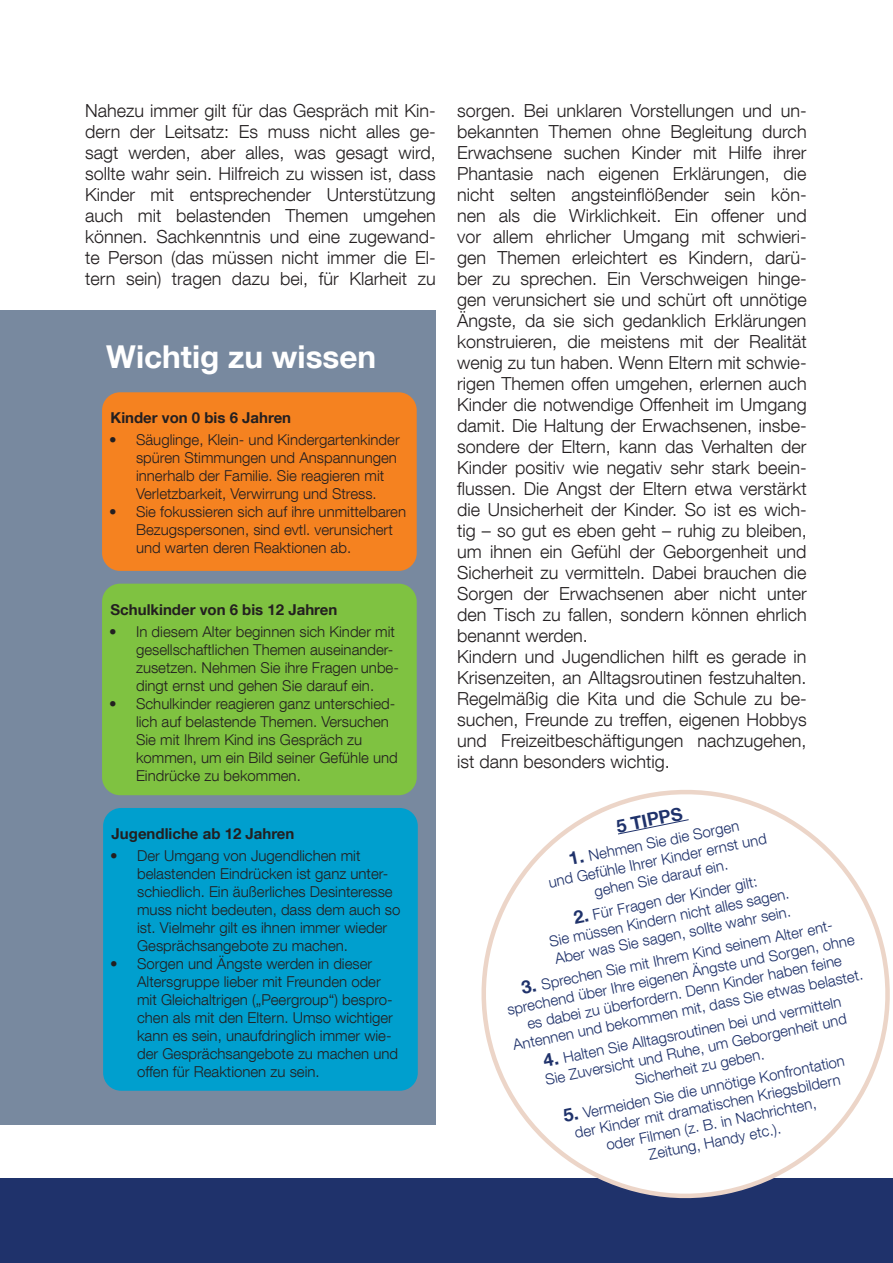
<style>
.page{position:relative;width:893px;height:1263px;background:#fff}
.page>*{position:absolute;margin:0;border:0;box-sizing:border-box;transform-origin:0 0}
.t1{font:700 31.5px "Helvetica Neue LT Com";color:#fff}
.t2{font:300 18px/21px "Helvetica Neue LT Com";color:#231f20;text-align:justify}
.t3{font:700 18px "Helvetica Neue LT Com";color:#1f326b}
.t4{font:300 15px/18px "Helvetica Neue LT Com";color:#231f20}
.t5{font:300 15px/18px "Helvetica Neue LT Com";color:#1f326b}
.t6{font:700 15px "Helvetica Neue LT Com";color:#231f20}
</style>
<div class="page">
<div style="left:0;top:1178px;width:893px;height:85px;background:#1f326b"></div>
<div style="left:0;top:310px;width:436px;height:815px;background:#78899f"></div>
<div style="left:102px;top:392px;width:315px;height:179px;background:#f58220;border-radius:18px"></div>
<svg style="left:481px;top:790px;width:409px;height:409px"></svg>
<div style="left:102px;top:584px;width:315px;height:211px;background:#7fc241;border-radius:18px"></div>
<div style="left:103px;top:808px;width:315px;height:283px;background:#009fce;border-radius:18px"></div>
<svg style="left:569px;top:851px;width:15px;height:14px"></svg>
<svg style="left:573px;top:909px;width:16px;height:14px"></svg>
<svg style="left:520px;top:979px;width:16px;height:15px"></svg>
<svg style="left:543px;top:1053px;width:16px;height:14px"></svg>
<svg style="left:562px;top:1108px;width:16px;height:14px"></svg>
<p class="t2" style="left:85px;top:100px;width:352px">Nahezu immer gilt für das Gespräch mit Kin&shy;dern der Leitsatz: Es muss nicht alles ge&shy;sagt werden, aber alles, was gesagt wird, sollte wahr sein. Hilfreich zu wissen ist, dass Kinder mit entsprechender Unterstützung auch mit belastenden Themen umgehen können. Sachkenntnis und eine zugewand&shy;te Person (das müssen nicht immer die El&shy;tern sein) tragen dazu bei, für Klarheit zu</p>
<p class="t1" style="left:106px;top:337px;width:271px">Wichtig zu wissen</p>
<p class="t6" style="left:111px;top:408px;width:182px">Kinder von 0 bis 6 Jahren</p>
<p class="t4" style="left:136px;top:431px;width:265px;text-indent:-27px">• Säuglinge, Klein- und Kindergartenkinder spüren Stimmungen und Anspannungen innerhalb der Familie. Sie reagieren mit Verletzbarkeit, Verwirrung und Stress.</p>
<p class="t4" style="left:136px;top:503px;width:272px;text-indent:-27px">• Sie fokussieren sich auf ihre unmittelbaren<br>Bezugspersonen, sind evtl. verunsichert und warten deren Reaktionen ab.</p>
<p class="t6" style="left:111px;top:600px;width:228px">Schulkinder von 6 bis 12 Jahren</p>
<p class="t4" style="left:136px;top:622px;width:264px;text-indent:-27px">• In diesem Alter beginnen sich Kinder mit gesellschaftlichen Themen auseinander&shy;zusetzen. Nehmen Sie ihre Fragen unbe&shy;dingt ernst und gehen Sie darauf ein.</p>
<p class="t4" style="left:136px;top:694px;width:263px;text-indent:-27px">• Schulkinder reagieren ganz unterschied&shy;lich auf belastende Themen. Versuchen Sie mit Ihrem Kind ins Gespräch zu kommen, um ein Bild seiner Gefühle und Eindrücke zu bekommen.</p>
<p class="t6" style="left:112px;top:824px;width:184px">Jugendliche ab 12 Jahren</p>
<p class="t4" style="left:137px;top:846px;width:265px;text-indent:-27px">• Der Umgang von Jugendlichen mit belastenden Eindrücken ist ganz unter&shy;schiedlich. Ein äußerliches Desinteresse muss nicht bedeuten, dass dem auch so ist. Vielmehr gilt es ihnen immer wieder Gesprächsangebote zu machen.</p>
<p class="t4" style="left:137px;top:954px;width:262px;text-indent:-27px">• Sorgen und Ängste werden in dieser Altersgruppe lieber mit Freunden oder mit Gleichaltrigen („Peergroup“) bespro&shy;chen als mit den Eltern. Umso wichtiger kann es sein, unaufdringlich immer wie&shy;der Gesprächsangebote zu machen und offen für Reaktionen zu sein.</p>
<p class="t2" style="left:457px;top:100px;width:351px">sorgen. Bei unklaren Vorstellungen und un&shy;bekannten Themen ohne Begleitung durch Erwachsene suchen Kinder mit Hilfe ihrer Phantasie nach eigenen Erklärungen, die nicht selten angsteinflößender sein kön&shy;nen als die Wirklichkeit. Ein offener und vor allem ehrlicher Umgang mit schwieri&shy;gen Themen erleichtert es Kindern, darü&shy;ber zu sprechen. Ein Verschweigen hinge&shy;gen verunsichert sie und schürt oft unnötige Ängste, da sie sich gedanklich Erklärungen konstruieren, die meistens mit der Realität wenig zu tun haben. Wenn Eltern mit schwie&shy;rigen Themen offen umgehen, erlernen auch Kinder die notwendige Offenheit im Umgang damit. Die Haltung der Erwachsenen, insbe&shy;sondere der Eltern, kann das Verhalten der Kinder positiv wie negativ sehr stark beein&shy;flussen. Die Angst der Eltern etwa verstärkt die Unsicherheit der Kinder. So ist es wich&shy;tig – so gut es eben geht – ruhig zu bleiben, um ihnen ein Gefühl der Geborgenheit und Sicherheit zu vermitteln. Dabei brauchen die Sorgen der Erwachsenen aber nicht unter den Tisch zu fallen, sondern können ehrlich benannt werden.</p>
<p class="t2" style="left:457px;top:646px;width:351px">Kindern und Jugendlichen hilft es gerade in Krisenzeiten, an Alltagsroutinen festzuhalten.<br>Regelmäßig die Kita und die Schule zu be&shy;suchen, Freunde zu treffen, eigenen Hobbys und Freizeitbeschäftigungen nachzugehen, ist dann besonders wichtig.</p>
<p class="t3" style="left:614px;top:815px;width:69px;rotate:-11deg">5 TIPPS</p>
<p class="t5" style="left:587px;top:847px;width:155px;rotate:-12deg">Nehmen Sie die Sorgen</p>
<p class="t5" style="left:547px;top:874px;width:224px;rotate:-12deg">und Gefühle Ihrer Kinder ernst und</p>
<p class="t5" style="left:593px;top:883px;width:138px;rotate:-12deg">gehen Sie darauf ein.</p>
<p class="t5" style="left:544px;top:916px;width:246px;text-indent:48px;rotate:-12deg">Für Fragen der Kinder gilt:<br>Sie müssen Kindern nicht alles sagen.<br>Aber was Sie sagen, sollte wahr sein.</p>
<p class="t5" style="left:540px;top:976px;width:301px;rotate:-12deg">Sprechen Sie mit Ihrem Kind seinem Alter ent-</p>
<p class="t5" style="left:506px;top:1002px;width:356px;rotate:-12deg">sprechend über Ihre eigenen Ängste und Sorgen, ohne</p>
<p class="t5" style="left:526px;top:1016px;width:322px;rotate:-12deg">es dabei zu überfordern. Denn Kinder haben feine</p>
<p class="t5" style="left:512px;top:1038px;width:358px;rotate:-12deg">Antennen und bekommen mit, dass Sie etwas belastet.</p>
<p class="t5" style="left:562px;top:1050px;width:285px;rotate:-12deg">Halten Sie Alltagsroutinen bei und vermitteln</p>
<p class="t5" style="left:544px;top:1072px;width:309px;rotate:-12deg">Sie Zuversicht und Ruhe, um Geborgenheit und</p>
<p class="t5" style="left:633px;top:1071px;width:133px;rotate:-12deg">Sicherheit zu geben.</p>
<p class="t5" style="left:581px;top:1105px;width:268px;rotate:-12deg">Vermeiden Sie die unnötige Konfrontation</p>
<p class="t5" style="left:573px;top:1125px;width:272px;rotate:-12deg">der Kinder mit dramatischen Kriegsbildern</p>
<p class="t5" style="left:605px;top:1137px;width:215px;rotate:-12deg">oder Filmen (z. B. in Nachrichten,</p>
<p class="t5" style="left:647px;top:1146px;width:136px;rotate:-12deg">Zeitung, Handy etc.).</p>
</div>
